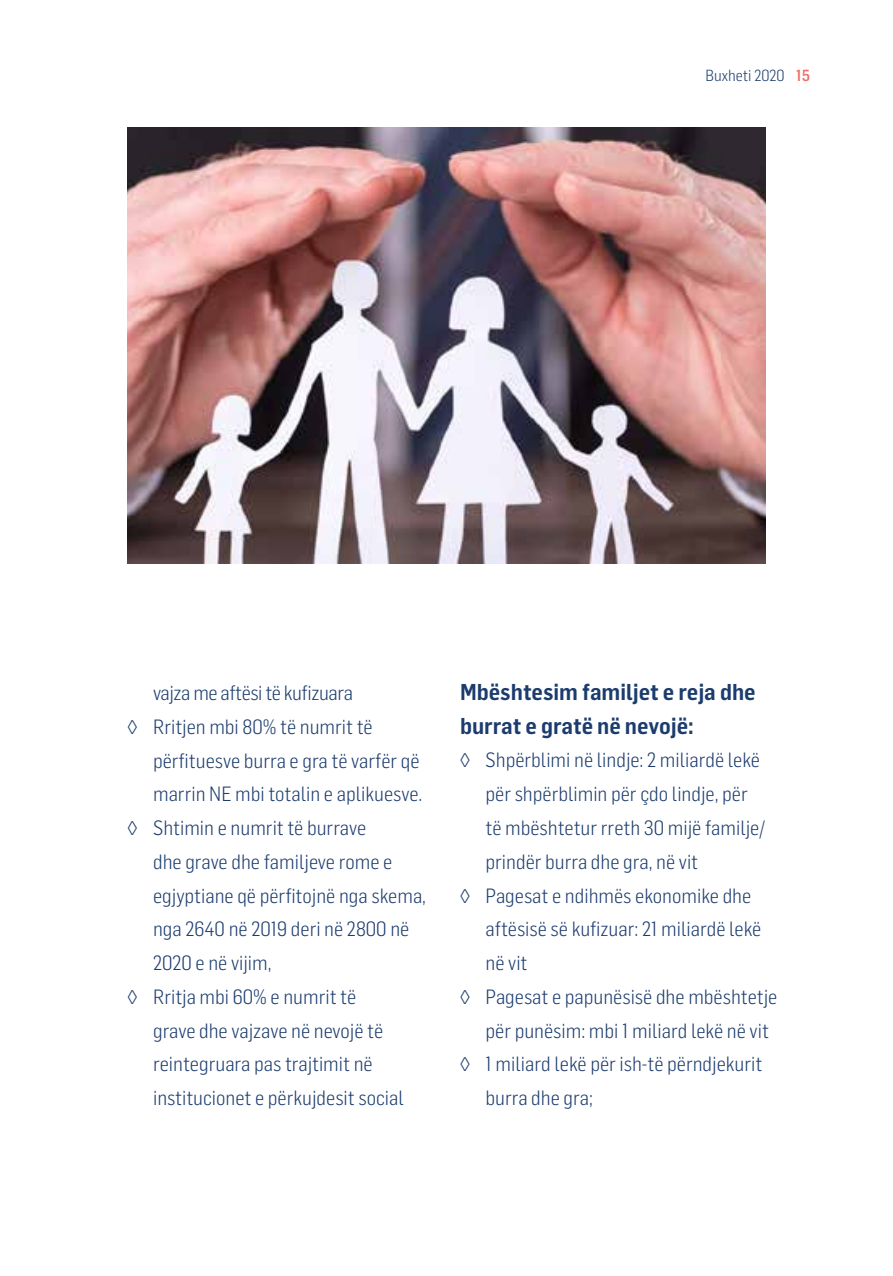
<style>
.page{position:relative;width:893px;height:1276px;background:#fff}
.page>*{position:absolute;margin:0;border:0;box-sizing:border-box;transform-origin:0 0}
.t1{font:600 22.5px/33.8px "Flama Semicondensed";color:#1c3c6e}
.t2{font:300 20.25px "Flama Semicondensed";color:#1c3c6e}
.t3{font:300 20.25px "Flama Semicondensed";letter-spacing:-.02em;color:#1c3c6e}
.t4{font:300 15.75px "Flama Semicondensed";color:#1c3c6e}
.s1{font-weight:500;color:#f26a62}
</style>
<div class="page">
<img style="left:128px;top:128px;width:637px;height:435px">
<p class="t4" style="left:705px;top:65px;width:106px">Buxheti 2020 <span class="s1">15</span></p>
<p class="t3" style="left:153px;top:680px;width:201px">vajza me aftësi të kufizuara</p>
<p class="t2" style="left:128px;top:713px;width:247px">◊ Rritjen mbi 80% të numrit të</p>
<p class="t2" style="left:153px;top:747px;width:268px">përfituesve burra e gra të varfër që</p>
<p class="t2" style="left:153px;top:781px;width:271px">marrin NE mbi totalin e aplikuesve.</p>
<p class="t2" style="left:128px;top:815px;width:240px">◊ Shtimin e numrit të burrave</p>
<p class="t2" style="left:153px;top:848px;width:241px">dhe grave dhe familjeve rome e</p>
<p class="t2" style="left:153px;top:882px;width:275px">egjyptiane që përfitojnë nga skema,</p>
<p class="t2" style="left:153px;top:916px;width:258px">nga 2640 në 2019 deri në 2800 në</p>
<p class="t2" style="left:153px;top:950px;width:120px">2020 e në vijim,</p>
<p class="t2" style="left:128px;top:983px;width:230px">◊ Rritja mbi 60% e numrit të</p>
<p class="t2" style="left:153px;top:1017px;width:232px">grave dhe vajzave në nevojë të</p>
<p class="t2" style="left:153px;top:1051px;width:221px">reintegruara pas trajtimit në</p>
<p class="t2" style="left:153px;top:1085px;width:252px">institucionet e përkujdesit social</p>
<p class="t1" style="left:460px;top:674px;width:297px">Mbështesim familjet e reja dhe burrat e gratë në nevojë:</p>
<p class="t2" style="left:460px;top:747px;width:302px">◊ Shpërblimi në lindje: 2 miliardë lekë</p>
<p class="t2" style="left:485px;top:781px;width:264px">për shpërblimin për çdo lindje, për</p>
<p class="t2" style="left:485px;top:815px;width:281px">të mbështetur rreth 30 mijë familje/</p>
<p class="t2" style="left:485px;top:848px;width:214px">prindër burra dhe gra, në vit</p>
<p class="t2" style="left:460px;top:882px;width:293px">◊ Pagesat e ndihmës ekonomike dhe</p>
<p class="t2" style="left:485px;top:916px;width:277px">aftësisë së kufizuar: 21 miliardë lekë</p>
<p class="t2" style="left:485px;top:950px;width:43px">në vit</p>
<p class="t2" style="left:460px;top:983px;width:319px">◊ Pagesat e papunësisë dhe mbështetje</p>
<p class="t2" style="left:485px;top:1017px;width:285px">për punësim: mbi 1 miliard lekë në vit</p>
<p class="t2" style="left:460px;top:1051px;width:304px">◊ 1 miliard lekë për ish-të përndjekurit</p>
<p class="t2" style="left:485px;top:1085px;width:109px">burra dhe gra;</p>
</div>
